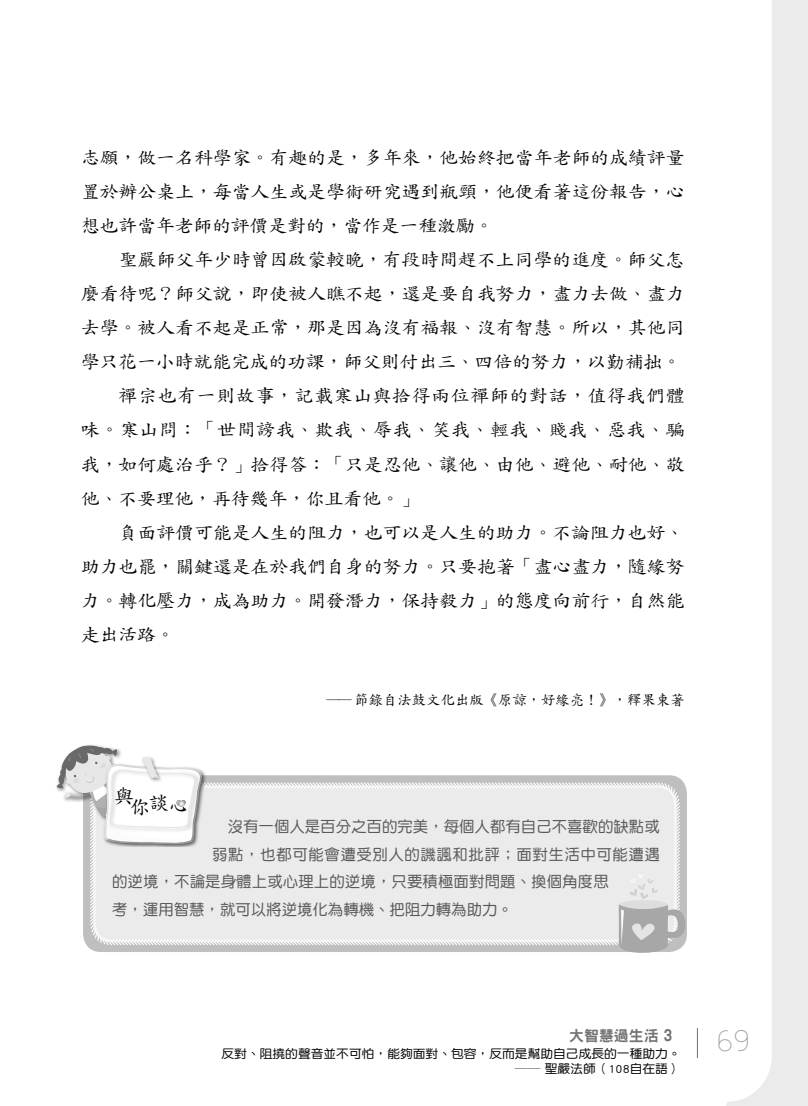
<style>
.page{position:relative;width:808px;height:1106px;background:#fff}
.page>*{position:absolute;margin:0;border:0;box-sizing:border-box;transform-origin:0 0}
.t1{font:300 29.4px "Existence";color:#9f9f9f;scale:1.05 1}
.t2{font:20.25px "DF Biao Kai Shu Std W5";color:#000}
.t3{font:18.15px/34px "DF Kai Shu Std W5";letter-spacing:-.015em;color:#000;text-align:justify;scale:1.05 1}
.t4{font:18.15px "DF Kai Shu Std W5";letter-spacing:.02em;color:#000;scale:1.05 1}
.t5{font:15.45px "DF Yuan Std W5";letter-spacing:.005em;color:#595959}
.t6{font:15.45px "DF Yuan Std W5";letter-spacing:.04em;color:#595959}
.t7{font:14.85px "DF Hei Std W9";color:#737373}
.t8{font:14.4px "DF Kai Shu Std W5";color:#000}
.t9{font:12.15px "DF Yuan Std W5";color:#000;scale:1.05 1}
.s1{font-size:17.85px}
</style>
<div class="page">
<svg style="left:726px;top:0;width:82px;height:1106px"></svg>
<hr style="left:697px;top:1028px;width:1px;height:30px;background:#717171">
<div style="left:83px;top:775px;width:604px;height:177px;background:#bfbfbf;border-radius:18px"></div>
<div style="left:90px;top:782px;width:590px;height:163px;background:#ebebeb"></div>
<svg style="left:618px;top:873px;width:69px;height:80px"></svg>
<img style="left:203px;top:771px;width:3px;height:75px">
<svg style="left:56px;top:745px;width:147px;height:101px"></svg>
<p class="t3" style="left:81px;top:140px;width:577px">志願，做一名科學家。有趣的是，多年來，他始終把當年老師的成績評量置於辦公桌上，每當人生或是學術研究遇到瓶頸，他便看著這份報告，心想也許當年老師的評價是對的，當作是一種激勵。</p>
<p class="t3" style="left:119px;top:242px;width:540px">聖嚴師父年少時曾因啟蒙較晚，有段時間趕不上同學的進度。師父怎</p>
<p class="t3" style="left:81px;top:276px;width:577px">麼看待呢？師父說，即使被人瞧不起，還是要自我努力，盡力去做、盡力</p>
<p class="t3" style="left:81px;top:310px;width:577px">去學。被人看不起是正常，那是因為沒有福報、沒有智慧。所以，其他同</p>
<p class="t3" style="left:81px;top:344px;width:573px">學只花一小時就能完成的功課，師父則付出三、四倍的努力，以勤補拙。</p>
<p class="t4" style="left:119px;top:386px;width:541px">禪宗也有一則故事，記載寒山與拾得兩位禪師的對話，值得我們體</p>
<p class="t4" style="left:81px;top:420px;width:577px">味。寒山問：「世間謗我、欺我、辱我、笑我、輕我、賤我、惡我、騙</p>
<p class="t3" style="left:81px;top:446px;width:577px">我，如何處治乎？」拾得答：「只是忍他、讓他、由他、避他、耐他、敬</p>
<p class="t3" style="left:81px;top:480px;width:323px">他、不要理他，再待幾年，你且看他。」</p>
<p class="t3" style="left:119px;top:514px;width:540px">負面評價可能是人生的阻力，也可以是人生的助力。不論阻力也好、</p>
<p class="t3" style="left:81px;top:549px;width:577px">助力也罷，關鍵還是在於我們自身的努力。只要抱著「盡心盡力，隨緣努</p>
<p class="t3" style="left:81px;top:583px;width:577px">力。轉化壓力，成為助力。開發潛力，保持毅力」的態度向前行，自然能</p>
<p class="t3" style="left:81px;top:617px;width:91px">走出活路。</p>
<p class="t2" style="left:114px;top:784px;width:22px">與</p>
<p class="t2" style="left:130px;top:795px;width:61px">你談心</p>
<p class="t8" style="left:326px;top:692px;width:360px">—— 節錄自法鼓文化出版《原諒，好緣亮！》，釋果東著</p>
<p class="t5" style="left:228px;top:818px;width:433px">沒有一個人是百分之百的完美，每個人都有自己不喜歡的缺點或</p>
<p class="t6" style="left:212px;top:845px;width:449px">弱點，也都可能會遭受別人的譏諷和批評；面對生活中可能遭遇</p>
<p class="t5" style="left:112px;top:873px;width:498px">的逆境，不論是身體上或心理上的逆境，只要積極面對問題、換個角度思</p>
<p class="t5" style="left:112px;top:901px;width:402px">考，運用智慧，就可以將逆境化為轉機、把阻力轉為助力。</p>
<p class="t7" style="left:569px;top:1027px;width:105px">大智慧過生活 <span class="s1">3</span></p>
<p class="t9" style="left:221px;top:1046px;width:439px">反對、阻撓的聲音並不可怕，能夠面對、包容，反而是幫助自己成長的一種助力。</p>
<p class="t9" style="left:515px;top:1062px;width:159px">── 聖嚴法師（108自在語）</p>
<h1 class="t1" style="left:717px;top:1024px;width:33px">69</h1>
</div>
